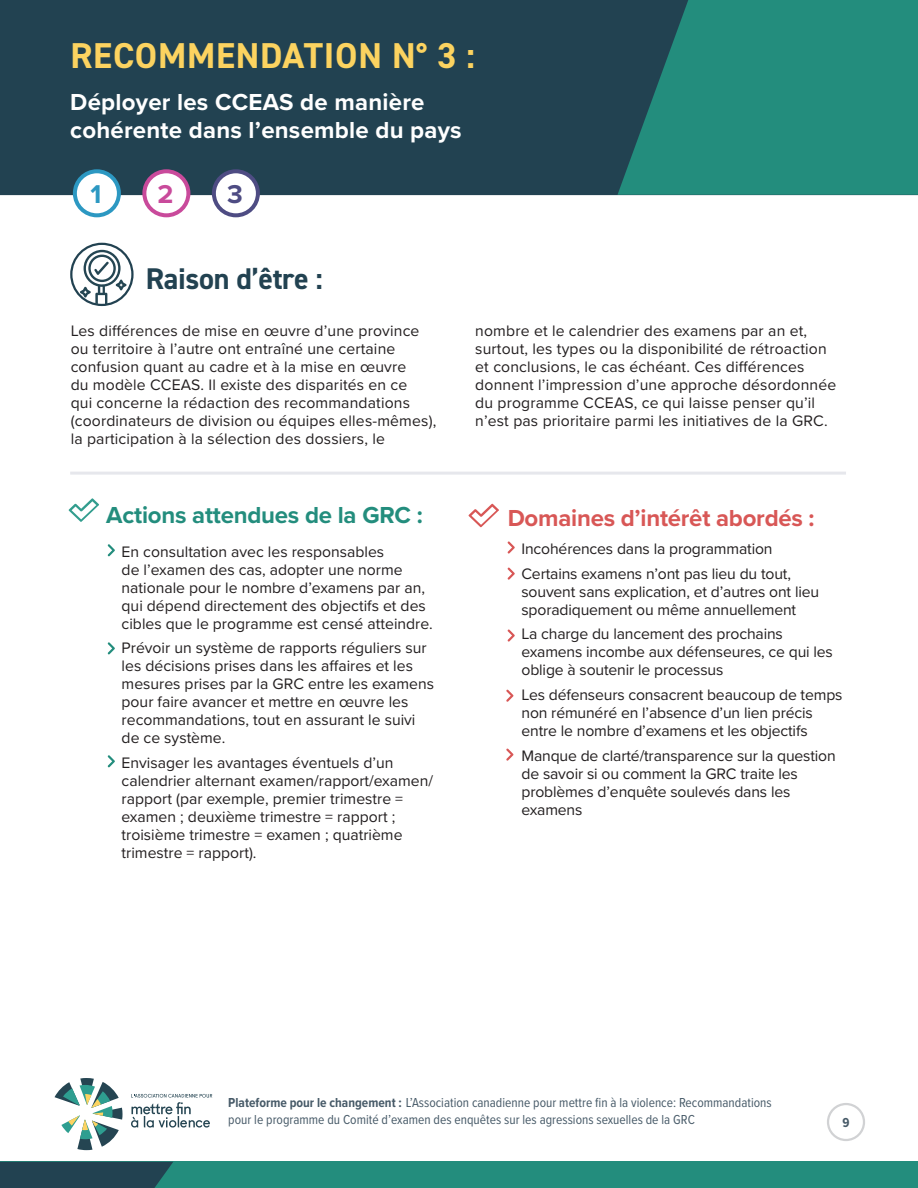
<style>
.page{position:relative;width:918px;height:1188px;background:#fff}
.page>*{position:absolute;margin:0;border:0;box-sizing:border-box;transform-origin:0 0}
.t1{font:700 36px "DIN2014";letter-spacing:.02em;color:#fcd360}
.t2{font:700 30px "DIN2014";letter-spacing:-.01em;color:#224251}
.t3{font:700 26.7px "Proxima Nova";color:#c94a9b}
.t4{font:700 26.7px "Proxima Nova";color:#4e4c83}
.t5{font:700 26.7px "Proxima Nova";color:#2c98c2}
.t6{font:700 24px/28.5px "Proxima Nova";letter-spacing:.01em;color:#fff}
.t7{font:700 24px "Proxima Nova";letter-spacing:-.01em;color:#d85756}
.t8{font:700 24px "Proxima Nova";letter-spacing:-.01em;color:#238d7d}
.t9{font:15.75px/18px "Proxima Nova";color:#231f20}
.t10{font:13.5px/16.5px "Proxima Nova Cond";color:#475a68}
.t11{font:700 13.5px "Proxima Nova Cond";color:#475a68}
.s1{font-weight:700}
</style>
<div class="page">
<svg style="left:55px;top:1078px;width:68px;height:72px"></svg>
<svg style="left:131px;top:1094px;width:81px;height:34px"></svg>
<div style="left:827px;top:1103px;width:38px;height:38px;border:2px solid #d1d2d4;border-radius:50%"></div>
<div style="left:0;top:1162px;width:918px;height:26px;background:#238d7d"></div>
<div style="left:0;top:1162px;width:173px;height:26px;background:#224251"></div>
<div style="left:0;top:0;width:618px;height:195px;background:#224251"></div>
<svg style="left:618px;top:0;width:300px;height:195px;background:#228477"></svg>
<div style="left:144px;top:171px;width:44px;height:44px;background:#fff;border-radius:50%"></div>
<div style="left:142px;top:169px;width:48px;height:48px;border:4px solid #c94a9b;border-radius:50%"></div>
<div style="left:214px;top:171px;width:44px;height:44px;background:#fff;border-radius:50%"></div>
<div style="left:212px;top:169px;width:48px;height:48px;border:4px solid #4e4c83;border-radius:50%"></div>
<div style="left:75px;top:171px;width:44px;height:44px;background:#fff;border-radius:50%"></div>
<div style="left:73px;top:169px;width:48px;height:48px;border:4px solid #2c98c2;border-radius:50%"></div>
<svg style="left:108px;top:544px;width:7px;height:12px"></svg>
<svg style="left:108px;top:642px;width:7px;height:12px"></svg>
<svg style="left:108px;top:755px;width:7px;height:12px"></svg>
<svg style="left:508px;top:541px;width:7px;height:13px"></svg>
<svg style="left:508px;top:567px;width:7px;height:13px"></svg>
<svg style="left:508px;top:629px;width:7px;height:13px"></svg>
<hr style="left:70px;top:472px;width:776px;height:3px;background:#e6e7ec">
<svg style="left:69px;top:498px;width:30px;height:24px"></svg>
<svg style="left:469px;top:504px;width:30px;height:23px"></svg>
<svg style="left:71px;top:244px;width:61px;height:61px"></svg>
<div style="left:70px;top:243px;width:64px;height:63px;border:2px solid #224251;border-radius:50%"></div>
<svg style="left:74px;top:250px;width:57px;height:54px"></svg>
<svg style="left:506px;top:690px;width:7px;height:12px"></svg>
<svg style="left:506px;top:748px;width:7px;height:13px"></svg>
<p class="t1" style="left:70px;top:31px;width:406px">RECOMMENDATION N° 3 :</p>
<p class="t6" style="left:70px;top:87px;width:393px">Déployer les CCEAS de manière cohérente dans l’ensemble du pays</p>
<p class="t5" style="left:90px;top:174px;width:12px">1</p>
<p class="t3" style="left:157px;top:174px;width:18px">2</p>
<p class="t4" style="left:227px;top:174px;width:17px">3</p>
<p class="t2" style="left:146px;top:258px;width:179px">Raison d’être :</p>
<p class="t9" style="left:71px;top:321px;width:367px">Les différences de mise en œuvre d’une province ou territoire à l’autre ont entraîné une certaine confusion quant au cadre et à la mise en œuvre<br>du modèle CCEAS. Il existe des disparités en ce<br>qui concerne la rédaction des recommandations (coordinateurs de division ou équipes elles-mêmes), la participation à la sélection des dossiers, le</p>
<p class="t9" style="left:475px;top:321px;width:362px">nombre et le calendrier des examens par an et, surtout, les types ou la disponibilité de rétroaction et conclusions, le cas échéant. Ces différences donnent l’impression d’une approche désordonnée du programme CCEAS, ce qui laisse penser qu’il n’est pas prioritaire parmi les initiatives de la GRC.</p>
<p class="t8" style="left:106px;top:497px;width:318px">Actions attendues de la GRC :</p>
<p class="t7" style="left:508px;top:500px;width:309px">Domaines d’intérêt abordés :</p>
<p class="t9" style="left:122px;top:542px;width:313px">En consultation avec les responsables<br>de l’examen des cas, adopter une norme nationale pour le nombre d’examens par an, qui dépend directement des objectifs et des cibles que le programme est censé atteindre.</p>
<p class="t9" style="left:122px;top:639px;width:314px">Prévoir un système de rapports réguliers sur les décisions prises dans les affaires et les mesures prises par la GRC entre les examens pour faire avancer et mettre en œuvre les recommandations, tout en assurant le suivi de ce système.</p>
<p class="t9" style="left:122px;top:753px;width:313px">Envisager les avantages éventuels d’un calendrier alternant examen/rapport/examen/ rapport (par exemple, premier trimestre = examen ; deuxième trimestre = rapport ; troisième trimestre = examen ; quatrième trimestre = rapport).</p>
<p class="t9" style="left:521px;top:539px;width:253px">Incohérences dans la programmation</p>
<p class="t9" style="left:521px;top:564px;width:299px">Certains examens n’ont pas lieu du tout, souvent sans explication, et d’autres ont lieu sporadiquement ou même annuellement</p>
<p class="t9" style="left:521px;top:624px;width:313px">La charge du lancement des prochains examens incombe aux défenseures, ce qui les oblige à soutenir le processus</p>
<p class="t9" style="left:521px;top:685px;width:323px">Les défenseurs consacrent beaucoup de temps non rémunéré en l’absence d’un lien précis entre le nombre d’examens et les objectifs</p>
<p class="t9" style="left:521px;top:746px;width:316px">Manque de clarté/transparence sur la question de savoir si ou comment la GRC traite les problèmes d’enquête soulevés dans les examens</p>
<p class="t10" style="left:228px;top:1094px;width:545px"><span class="s1">Plateforme pour le changement :</span> L’Association canadienne pour mettre fin à la violence: Recommandations pour le programme du Comité d’examen des enquêtes sur les agressions sexuelles de la GRC</p>
<p class="t11" style="left:842px;top:1112px;width:9px">9</p>
</div>
